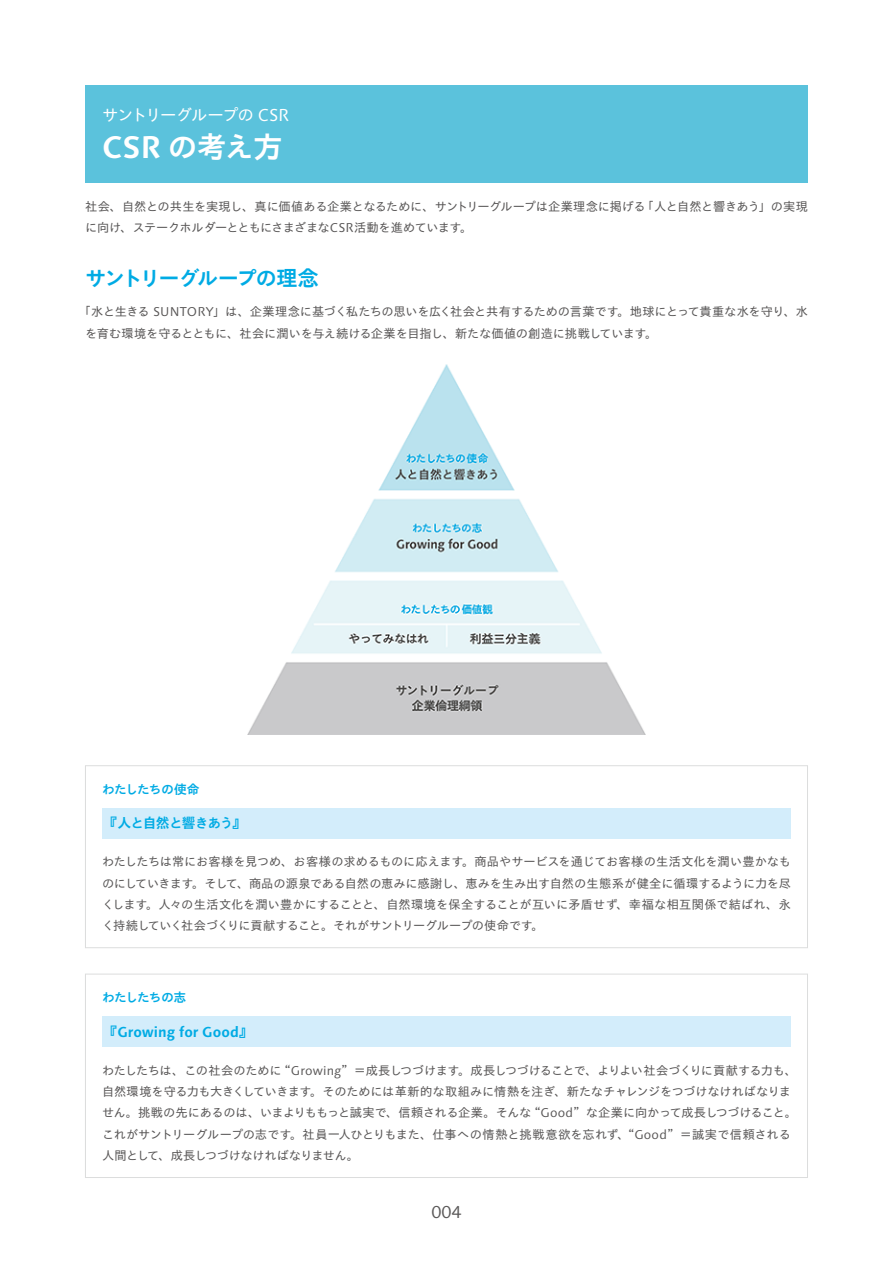
<style>
.page{position:relative;width:893px;height:1263px;background:#fff}
.page>*{position:absolute;margin:0;border:0;box-sizing:border-box;transform-origin:0 0}
.t1{font:700 29.7px "Suntory Gothic";letter-spacing:-.01em;color:#fff}
.t2{font:700 21.3px "Suntory Gothic";letter-spacing:-.1em;color:#00abe4}
.t3{font:16.5px "Suntory Gothic";letter-spacing:-.08em;color:#fff}
.t4{font:16.5px "Suntory Gothic";color:#595757}
.t5{font:700 13.8px "Suntory Gothic";letter-spacing:-.005em;color:#00abe4}
.t6{font:700 13.8px "Suntory Gothic";letter-spacing:-.065em;color:#00abe4}
.t7{font:700 12.75px "Suntory Gothic";letter-spacing:-.065em;color:#00abe4}
.t8{font:12.15px/21.3px "Suntory Gothic";letter-spacing:-.025em;color:#595757}
</style>
<div class="page">
<div style="left:85px;top:974px;width:723px;height:204px;border:1px solid #dcdddd"></div>
<div style="left:85px;top:85px;width:723px;height:98px;background:#5bc2dc"></div>
<img style="left:247px;top:365px;width:399px;height:370px">
<div style="left:85px;top:765px;width:723px;height:183px;border:1px solid #dcdddd"></div>
<div style="left:102px;top:808px;width:689px;height:31px;background:#d3edfb"></div>
<div style="left:102px;top:1016px;width:689px;height:31px;background:#d3edfb"></div>
<h3 class="t3" style="left:102px;top:106px;width:188px">サントリーグループの CSR</h3>
<h1 class="t1" style="left:102px;top:132px;width:182px">CSR の考え方</h1>
<p class="t8" style="left:85px;top:196px;width:562px">社会、自然との共生を実現し、真に価値ある企業となるために、サントリーグループは企業理念に掲げるに向け、ステークホルダーとともにさまざまなCSR活動を進めています。</p>
<p class="t8" style="left:642px;top:196px;width:168px">「人と自然と響きあう」の実現</p>
<h2 class="t2" style="left:85px;top:267px;width:235px">サントリーグループの理念</h2>
<p class="t8" style="left:85px;top:302px;width:724px;text-indent:-6px">「水と生きる SUNTORY」は、企業理念に基づく私たちの思いを広く社会と共有するための言葉です。地球にとって貴重な水を守り、水を育む環境を守るとともに、社会に潤いを与え続ける企業を目指し、新たな価値の創造に挑戦しています。</p>
<p class="t7" style="left:102px;top:782px;width:99px">わたしたちの使命</p>
<p class="t6" style="left:104px;top:816px;width:144px">『人と自然と響きあう『</p>
<p class="t8" style="left:102px;top:852px;width:690px;text-align:justify">わたしたちは常にお客様を見つめ、お客様の求めるものに応えます。商品やサービスを通じてお客様の生活文化を潤い豊かなものにしていきます。そして、商品の源泉である自然の恵みに感謝し、恵みを生み出す自然の生態系が健全に循環するように力を尽くします。人々の生活文化を潤い豊かにすることと、自然環境を保全することが互いに矛盾せず、幸福な相互関係で結ばれ、永く持続していく社会づくりに貢献すること。それがサントリーグループの使命です。</p>
<p class="t7" style="left:102px;top:991px;width:86px">わたしたちの志</p>
<p class="t5" style="left:104px;top:1025px;width:151px">『Growing for Good『</p>
<p class="t8" style="left:279px;top:1060px;width:520px">“Growing”＝成長しつづけます。成長しつづけることで、よりよい社会づくりに貢献する力も、</p>
<p class="t8" style="left:102px;top:1060px;width:181px">わたしたちは、この社会のために</p>
<p class="t8" style="left:102px;top:1082px;width:690px">自然環境を守る力も大きくしていきます。そのためには革新的な取組みに情熱を注ぎ、新たなチャレンジをつづけなければなりま</p>
<p class="t8" style="left:528px;top:1103px;width:270px">“Good”な企業に向かって成長しつづけること。</p>
<p class="t8" style="left:102px;top:1103px;width:690px">せん。挑戦の先にあるのは、いまよりももっと誠実で、信頼される企業。そんな<br>これがサントリーグループの志です。社員一人ひとりもまた、仕事への情熱と挑戦意欲を忘れず、“Good”＝誠実で信頼される人間として、成長しつづけなければなりません。</p>
<h3 class="t4" style="left:431px;top:1204px;width:32px">004</h3>
</div>
